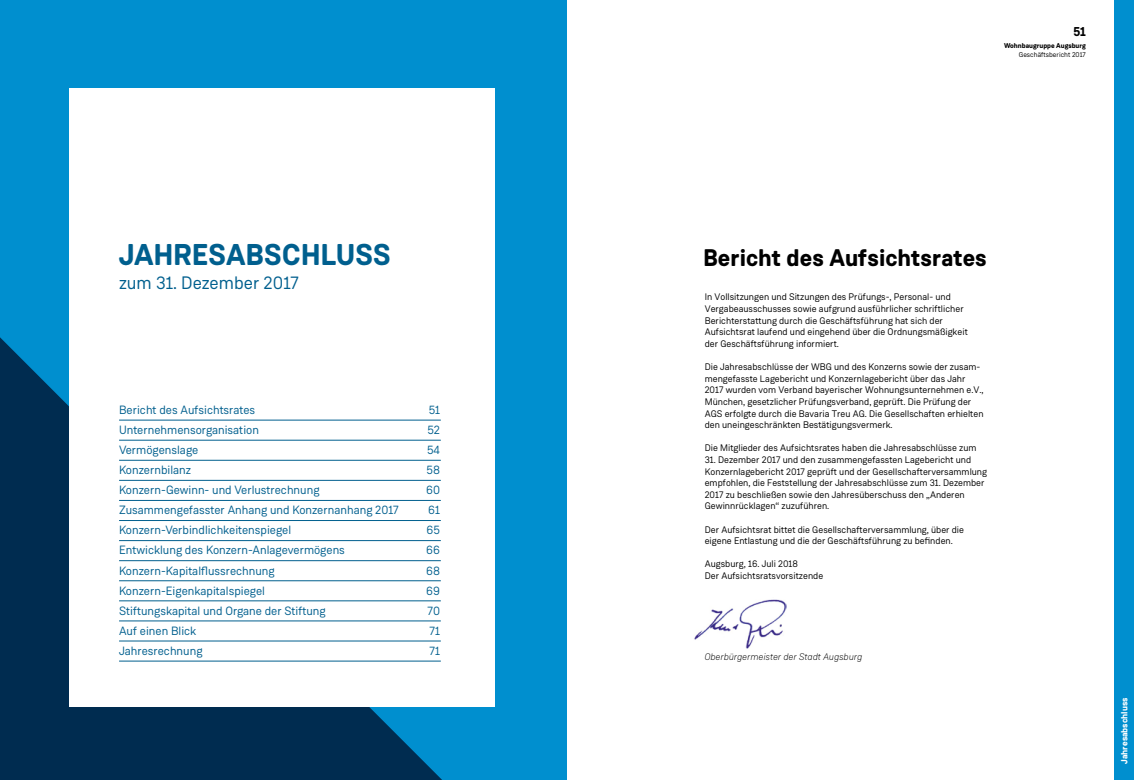
<style>
.page{position:relative;width:1134px;height:780px;background:#fff}
.page>*{position:absolute;margin:0;border:0;box-sizing:border-box;transform-origin:0 0}
.t1{font:700 30px "Weissenhof Grotesk";letter-spacing:.01em;color:#005f8e}
.t2{font:700 24px "Weissenhof Grotesk";color:#000}
.t3{font:18px "Weissenhof Grotesk";color:#005f8e}
.t4{font:700 13px "Weissenhof Grotesk";color:#000}
.t5{font:12px "Weissenhof Grotesk";color:#005f8e}
.t6{font:9.5px/11.6px "Weissenhof Grotesk";color:#000}
.t7{font:italic 300 9.5px "Weissenhof Grotesk";color:#000}
.t8{font:700 9px "Weissenhof Grotesk";color:#fff}
.t9{font:700 7px "Weissenhof Grotesk";color:#000}
.t10{font:7px "Weissenhof Grotesk";color:#000}
</style>
<div class="page">
<div style="left:1114px;top:0;width:20px;height:780px;background:#008fcf"></div>
<div style="left:0;top:0;width:567px;height:780px;background:#008fcf"></div>
<svg style="left:0;top:337px;width:442px;height:443px;background:#01365c"></svg>
<div style="left:69px;top:88px;width:425px;height:618px;background:#fff"></div>
<hr style="left:119px;top:419px;width:322px;height:1px;background:#005f8e">
<hr style="left:119px;top:439px;width:322px;height:1px;background:#005f8e">
<hr style="left:119px;top:460px;width:322px;height:1px;background:#005f8e">
<hr style="left:119px;top:480px;width:322px;height:1px;background:#005f8e">
<hr style="left:119px;top:500px;width:322px;height:1px;background:#005f8e">
<hr style="left:119px;top:520px;width:322px;height:1px;background:#005f8e">
<hr style="left:119px;top:540px;width:322px;height:1px;background:#005f8e">
<hr style="left:119px;top:560px;width:322px;height:1px;background:#005f8e">
<hr style="left:119px;top:580px;width:322px;height:1px;background:#005f8e">
<hr style="left:119px;top:600px;width:322px;height:1px;background:#005f8e">
<hr style="left:119px;top:620px;width:322px;height:1px;background:#005f8e">
<hr style="left:119px;top:640px;width:322px;height:1px;background:#005f8e">
<hr style="left:119px;top:660px;width:322px;height:1px;background:#005f8e">
<img style="left:694px;top:599px;width:92px;height:50px">
<h1 class="t1" style="left:119px;top:236px;width:273px">JAHRESABSCHLUSS</h1>
<h3 class="t3" style="left:119px;top:271px;width:181px">zum 31. Dezember 2017</h3>
<p class="t5" style="left:119px;top:402px;width:138px">Bericht des Aufsichtsrates</p>
<p class="t5" style="left:429px;top:402px;width:13px">51</p>
<p class="t5" style="left:119px;top:422px;width:141px">Unternehmensorganisation</p>
<p class="t5" style="left:427px;top:422px;width:14px">52</p>
<p class="t5" style="left:119px;top:442px;width:81px">Vermögenslage</p>
<p class="t5" style="left:427px;top:442px;width:14px">54</p>
<p class="t5" style="left:119px;top:462px;width:73px">Konzernbilanz</p>
<p class="t5" style="left:426px;top:462px;width:15px">58</p>
<p class="t5" style="left:119px;top:483px;width:202px">Konzern-Gewinn- und Verlustrechnung</p>
<p class="t5" style="left:426px;top:483px;width:15px">60</p>
<p class="t5" style="left:119px;top:503px;width:281px">Zusammengefasster Anhang und Konzernanhang 2017</p>
<p class="t5" style="left:428px;top:503px;width:13px">61</p>
<p class="t5" style="left:119px;top:523px;width:174px">Konzern-Verbindlichkeitenspiegel</p>
<p class="t5" style="left:427px;top:523px;width:15px">65</p>
<p class="t5" style="left:119px;top:543px;width:227px">Entwicklung des Konzern-Anlagevermögens</p>
<p class="t5" style="left:426px;top:543px;width:15px">66</p>
<p class="t5" style="left:119px;top:563px;width:157px">Konzern-Kapitalflussrechnung</p>
<p class="t5" style="left:426px;top:563px;width:15px">68</p>
<p class="t5" style="left:119px;top:583px;width:147px">Konzern-Eigenkapitalspiegel</p>
<p class="t5" style="left:426px;top:583px;width:15px">69</p>
<p class="t5" style="left:119px;top:603px;width:208px">Stiftungskapital und Organe der Stiftung</p>
<p class="t5" style="left:428px;top:603px;width:14px">70</p>
<p class="t5" style="left:119px;top:623px;width:79px">Auf einen Blick</p>
<p class="t5" style="left:429px;top:623px;width:12px">71</p>
<p class="t5" style="left:119px;top:643px;width:85px">Jahresrechnung</p>
<p class="t5" style="left:429px;top:643px;width:12px">71</p>
<h3 class="t4" style="left:1073px;top:24px;width:14px">51</h3>
<p class="t9" style="left:1004px;top:41px;width:83px">Wohnbaugruppe Augsburg</p>
<p class="t10" style="left:1019px;top:51px;width:68px">Geschäftsbericht 2017</p>
<h2 class="t2" style="left:703px;top:242px;width:285px">Bericht des Aufsichtsrates</h2>
<p class="t6" style="left:705px;top:291px;width:265px">In Vollsitzungen und Sitzungen des Prüfungs-, Personal- und Vergabeausschusses sowie aufgrund ausführlicher schriftlicher Berichterstattung durch die Geschäftsführung hat sich der Aufsichtsrat laufend und eingehend über die Ordnungsmäßigkeit der Geschäftsführung informiert.</p>
<p class="t6" style="left:705px;top:361px;width:280px">Die Jahresabschlüsse der WBG und des Konzerns sowie der zusam&shy;mengefasste Lagebericht und Konzernlagebericht über das Jahr 2017 wurden vom Verband bayerischer Wohnungsunternehmen e.V., München, gesetzlicher Prüfungsverband, geprüft. Die Prüfung der AGS erfolgte durch die Bavaria Treu AG. Die Gesellschaften erhielten den uneingeschränkten Bestätigungsvermerk.</p>
<p class="t6" style="left:705px;top:442px;width:273px">Die Mitglieder des Aufsichtsrates haben die Jahresabschlüsse zum</p>
<p class="t6" style="left:705px;top:454px;width:284px">31. Dezember 2017 und den zusammengefassten Lagebericht und Konzernlagebericht 2017 geprüft und der Gesellschafterversammlung empfohlen, die Feststellung der Jahresabschlüsse zum 31. Dezember 2017 zu beschließen sowie den Jahresüberschuss den „Anderen Gewinnrücklagen“ zuzuführen.</p>
<p class="t6" style="left:705px;top:523px;width:261px">Der Aufsichtsrat bittet die Gesellschafterversammlung, über die eigene Entlastung und die der Geschäftsführung zu befinden.</p>
<p class="t6" style="left:705px;top:558px;width:120px">Augsburg, 16. Juli 2018<br>Der Aufsichtsratsvorsitzende</p>
<p class="t7" style="left:705px;top:651px;width:159px">Oberbürgermeister der Stadt Augsburg</p>
<p class="t8" style="left:1119px;top:763px;width:68px;rotate:-90deg">Jahresabschluss</p>
</div>
